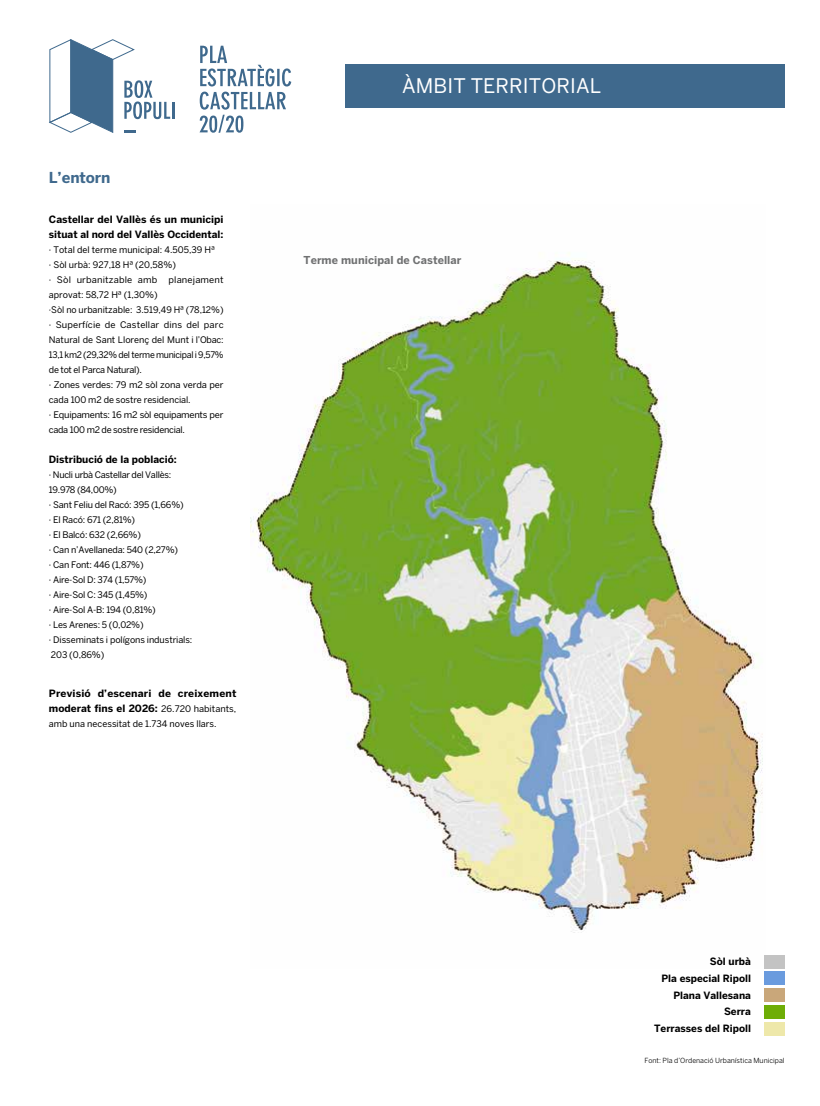
<style>
.page{position:relative;width:820px;height:1106px;background:#fff}
.page>*{position:absolute;margin:0;border:0;box-sizing:border-box;transform-origin:0 0}
.t1{font:20px "Benton Sans";letter-spacing:.005em;color:#fff}
.t2{font:700 15px "Benton Sans";letter-spacing:-.005em;color:#3f698d}
.t3{font:700 10.9px "Benton Sans";letter-spacing:.005em;color:#707172}
.t4{font:700 10px/16.7px "Benton Sans";color:#000}
.t5{font:700 10px/15px "Benton Sans";letter-spacing:.02em;color:#000}
.t6{font:9px/15px "Benton Sans";letter-spacing:-.01em;color:#000}
.t7{font:7px "Benton Sans";color:#000}
.s1{font-weight:400;font-size:9px}
</style>
<div class="page">
<svg style="left:199px;top:92px;width:87px;height:41px"></svg>
<svg style="left:200px;top:46px;width:91px;height:40px"></svg>
<div style="left:344px;top:65px;width:440px;height:43px;background:#3f698d"></div>
<svg style="left:49px;top:39px;width:125px;height:94px"></svg>
<img style="left:250px;top:253px;width:513px;height:680px">
<div style="left:763px;top:954px;width:21px;height:14px;background:#c3c3c3"></div>
<div style="left:763px;top:971px;width:21px;height:13px;background:#6a9bde"></div>
<div style="left:763px;top:988px;width:21px;height:13px;background:#c9a77a"></div>
<div style="left:763px;top:1005px;width:21px;height:13px;background:#6ead06"></div>
<div style="left:763px;top:1021px;width:21px;height:14px;background:#eee8aa"></div>
<h2 class="t2" style="left:49px;top:169px;width:63px">L’entorn</h2>
<p class="t4" style="left:49px;top:212px;width:176px;line-height:15px">Castellar del Vallès és un municipi situat al nord del Vallès Occidental:</p>
<p class="t6" style="left:49px;top:242px;width:176px">· Total del terme municipal: 4.505,39 Hª<br>· Sòl urbà: 927,18 Hª (20,58%)<br>· Sòl urbanitzable amb planejament aprovat: 58,72 Hª (1,30%)<br>·Sòl no urbanitzable: 3.519,49 Hª (78,12%) · Superfície de Castellar dins del parc Natural de Sant Llorenç del Munt i l’Obac:<br>13,1 km2 (29,32% del terme municipal i 9,57% de tot el Parca Natural).<br>· Zones verdes: 79 m2 sòl zona verda per cada 100 m2 de sostre residencial.<br>· Equipaments: 16 m2 sòl equipaments per cada 100 m2 de sostre residencial.</p>
<p class="t4" style="left:49px;top:451px;width:129px">Distribució de la població:</p>
<p class="t6" style="left:49px;top:467px;width:145px">· N ucli urbà Castellar del Vallès:<br>19.978 (84,00%)<br>· Sant Feliu del Racó: 395 (1,66%)<br>· El Racó: 671 (2,81%)<br>· El Balcó: 632 (2,66%)<br>· Can n’Avellaneda: 540 (2,27%)<br>· Can Font: 446 (1,87%)<br>· Aire-Sol D: 374 (1,57%)<br>· Aire-Sol C: 345 (1,45%)<br>· Aire-Sol A-B: 194 (0,81%)<br>· Les Arenes: 5 (0,02%)<br>· Disseminats i polígons industrials:<br>203 (0,86%)</p>
<p class="t5" style="left:49px;top:685px;width:189px">Previsió d’escenari de creixement moderat fins el 2026: <span class="s1">26.720 habitants,</span></p>
<p class="t6" style="left:49px;top:716px;width:169px">amb una necessitat de 1.734 noves llars.</p>
<h1 class="t1" style="left:402px;top:74px;width:200px">ÀMBIT TERRITORIAL</h1>
<p class="t3" style="left:303px;top:253px;width:159px">Terme municipal de Castellar</p>
<p class="t4" style="left:653px;top:953px;width:98px;text-align:right">Sòl urbà<br>Pla especial Ripoll<br>Plana Vallesana<br>Serra<br>Terrasses del Ripoll</p>
<p class="t7" style="left:644px;top:1056px;width:141px">Font: Pla d’Ordenació U rbanística M unicipal</p>
</div>
